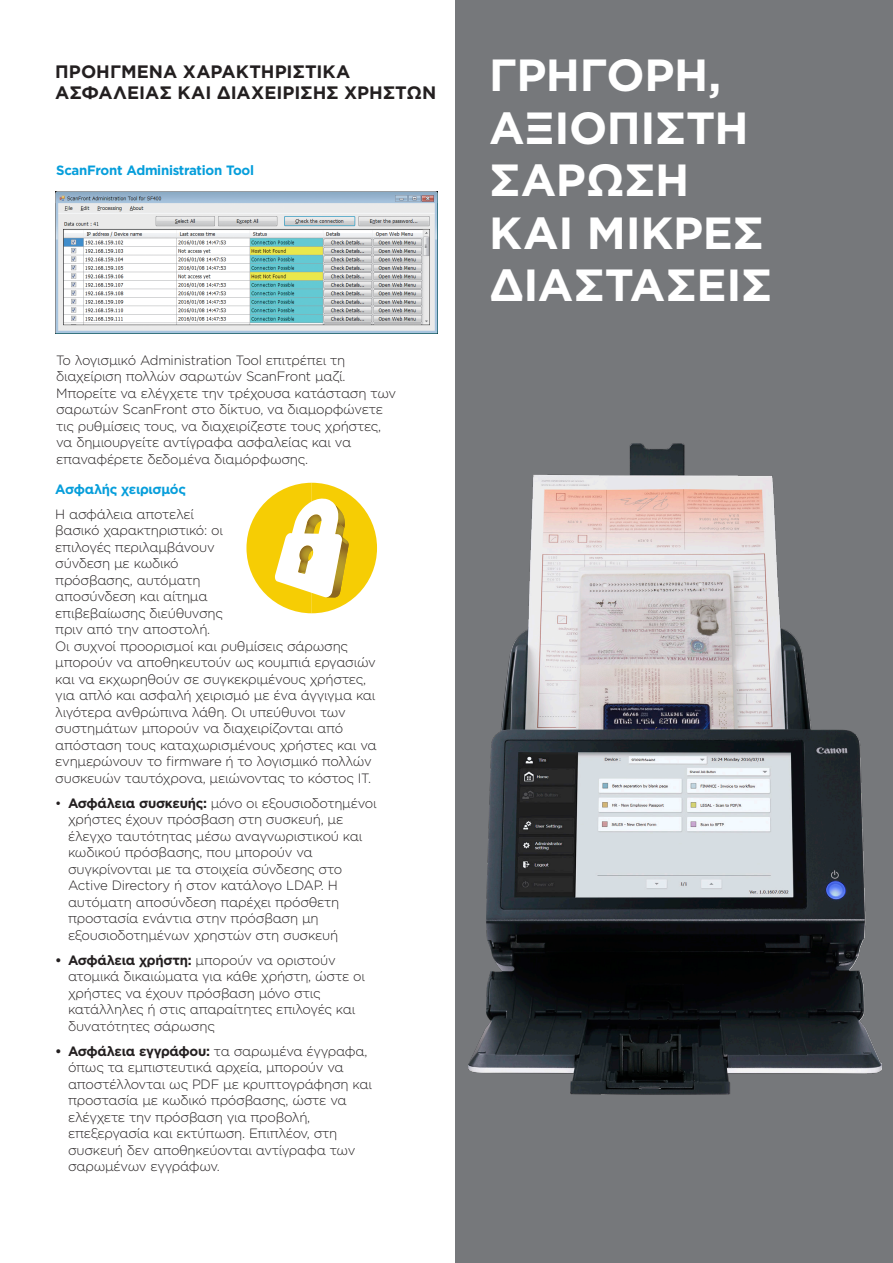
<style>
.page{position:relative;width:893px;height:1263px;background:#fff}
.page>*{position:absolute;margin:0;border:0;box-sizing:border-box;transform-origin:0 0}
.C_-_Head{font:700 45px/52.5px "Gotham";letter-spacing:-.01em;color:#fff}
.C_-_Head-2{font:700 18px/21px "Gotham";color:#231f20}
.COPY{font:300 13.5px/16.5px "Gotham";letter-spacing:-.025em;color:#231f20}
.COPY-2{font:700 13.5px "Gotham";letter-spacing:-.02em;color:#069edb}
.s1{font-weight:400}
.s2{font-weight:700}
</style>
<div class="page">
<div style="left:455px;top:0;width:438px;height:1263px;background:#76787b"></div>
<img style="left:469px;top:443px;width:412px;height:651px">
<img style="left:55px;top:192px;width:382px;height:141px">
<svg style="left:246px;top:483px;width:131px;height:130px"></svg>
<p class="C_-_Head-2" style="left:55px;top:61px;width:383px">ΠΡΟΗ ΓΜΕΝΑ ΧΑΡΑΚΤΗ ΡΙΣΤΙΚΑ<br>ΑΣΦΑΛΕΙΑΣ ΚΑΙ ΔΙΑΧΕΙΡΙΣΗΣ ΧΡΗΣΤΩΝ</p>
<p class="C_-_Head" style="left:489px;top:49px;width:285px">ΓΡΗ ΓΟΡΗ,<br>ΑΞΙΟΠΙΣΤΗ<br>ΣΑΡΩΣΗ<br>ΚΑΙ ΜΙΚΡΕΣ<br>ΔΙΑΣΤΑΣΕΙΣ</p>
<p class="COPY-2" style="left:56px;top:161px;width:200px">ScanFront Administration Tool</p>
<p class="COPY" style="left:56px;top:351px;width:342px">Το λογισμικό Administration Tool επιτρέπει τη διαχείριση πολλών σαρωτών ScanFront μαζί.<br>Μπορείτε να ελέγχετε την τρέχουσα κατάσταση των σαρωτών ScanFront στο δίκτυο, να διαμορφώνετε τις ρυθμίσεις τους, να διαχειρίζεστε τους χρήστες, να δημιουργείτε αντίγραφα ασφαλείας και να επαναφέρετε δεδομένα διαμόρφωσης.</p>
<p class="COPY-2" style="left:55px;top:480px;width:132px">Ασφαλής χειρισμός</p>
<p class="COPY" style="left:55px;top:505px;width:323px">Η ασφάλεια αποτελεί<br>βασικό χαρακτηριστικό: οι<br>επιλογές περιλαμβάνουν<br>σύνδεση με κωδικό<br>πρόσβασης, αυτόματη<br>αποσύνδεση και αίτημα<br>επιβεβαίωσης διεύθυνσης<br>πριν από την αποστολή.<br>Οι συχνοί προορισμοί και ρυθμίσεις σάρωσης μπορούν να αποθηκευτούν ως κουμπιά εργασιών και να εκχωρηθούν σε συγκεκριμένους χρήστες, για απλό και ασφαλή χειρισμό με ένα άγγιγμα και λιγότερα ανθρώπινα λάθη. Οι υπεύθυνοι των συστημάτων μπορούν να διαχειρίζονται από απόσταση τους καταχωρισμένους χρήστες και να ενημερώνουν το firmware ή το λογισμικό πολλών συσκευών ταυτόχρονα, μειώνοντας το κόστος IT.</p>
<p class="COPY" style="left:68px;top:794px;width:310px;text-indent:-13px"><span class="s1">•</span> <span class="s2">Ασφάλεια συσκευής:</span> μόνο οι εξουσιοδοτημένοι χρήστες έχουν πρόσβαση στη συσκευή, με έλεγχο ταυτότητας μέσω αναγνωριστικού και κωδικού πρόσβασης, που μπορούν να συγκρίνονται με τα στοιχεία σύνδεσης στο Active Directory ή στον κατάλογο LDAP. Η αυτόματη αποσύνδεση παρέχει πρόσθετη προστασία ενάντια στην πρόσβαση μη εξουσιοδοτημένων χρηστών στη συσκευή</p>
<p class="COPY" style="left:68px;top:951px;width:298px;text-indent:-13px"><span class="s2">• Ασφάλεια χρήστη:</span> μπορούν να οριστούν ατομικά δικαιώματα για κάθε χρήστη, ώστε οι χρήστες να έχουν πρόσβαση μόνο στις κατάλληλες ή στις απαραίτητες επιλογές και δυνατότητες σάρωσης</p>
<p class="COPY" style="left:68px;top:1042px;width:305px;text-indent:-13px"><span class="s2">• Ασφάλεια εγγράφου:</span> τα σαρωμένα έγγραφα, όπως τα εμπιστευτικά αρχεία, μπορούν να αποστέλλονται ως PDF με κρυπτογράφηση και προστασία με κωδικό πρόσβασης, ώστε να ελέγχετε την πρόσβαση για προβολή, επεξεργασία και εκτύπωση. Επιπλέον, στη συσκευή δεν αποθηκεύονται αντίγραφα των σαρωμένων εγγράφων.</p>
</div>
